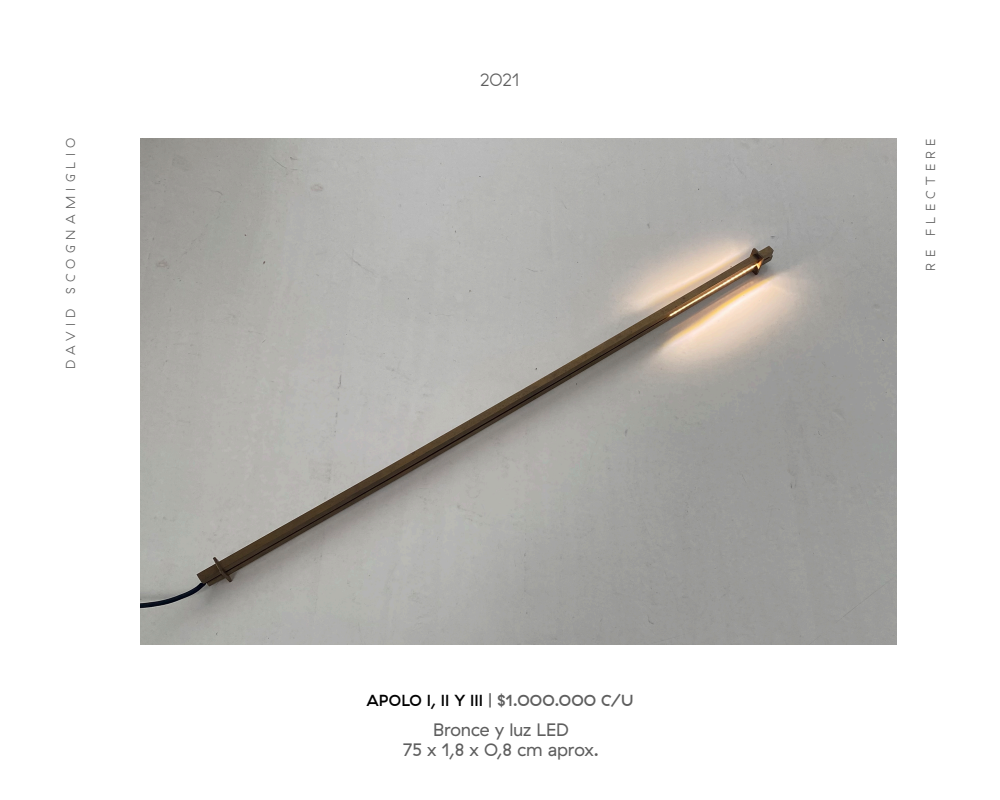
<style>
.page{position:relative;width:1000px;height:800px;background:#fff}
.page>*{position:absolute;margin:0;border:0;box-sizing:border-box;transform-origin:0 0}
.ingles{font:18px "GT Haptik";letter-spacing:-.015em;color:#5e5e5e}
.ingles-2{font:300 18px "GT Haptik";color:#5e5e5e}
.ingles-3{font:500 16px "GT Haptik";letter-spacing:.01em;color:#5e5e5e}
.ingles-4{font:300 13px "GT Haptik";letter-spacing:.41em;color:#5e5e5e}
.s1{color:#000}
</style>
<div class="page">
<img style="left:140px;top:138px;width:756px;height:506px">
<p class="ingles-2" style="left:480px;top:70px;width:41px">2021</p>
<p class="ingles-4" style="left:63px;top:369px;width:232px;rotate:-90deg">DAVID SCOGNAMIGLIO</p>
<p class="ingles-4" style="left:923px;top:271px;width:134px;rotate:-90deg">RE FLECTERE</p>
<p class="ingles-3" style="left:366px;top:691px;width:269px"><span class="s1">APOLO I, II Y III</span> | $1.OOO.OOO C/U</p>
<p class="ingles" style="left:433px;top:719px;width:137px">Bronce y luz LED</p>
<p class="ingles" style="left:403px;top:739px;width:198px">75 x 1,8 x O,8 cm aprox.</p>
</div>
